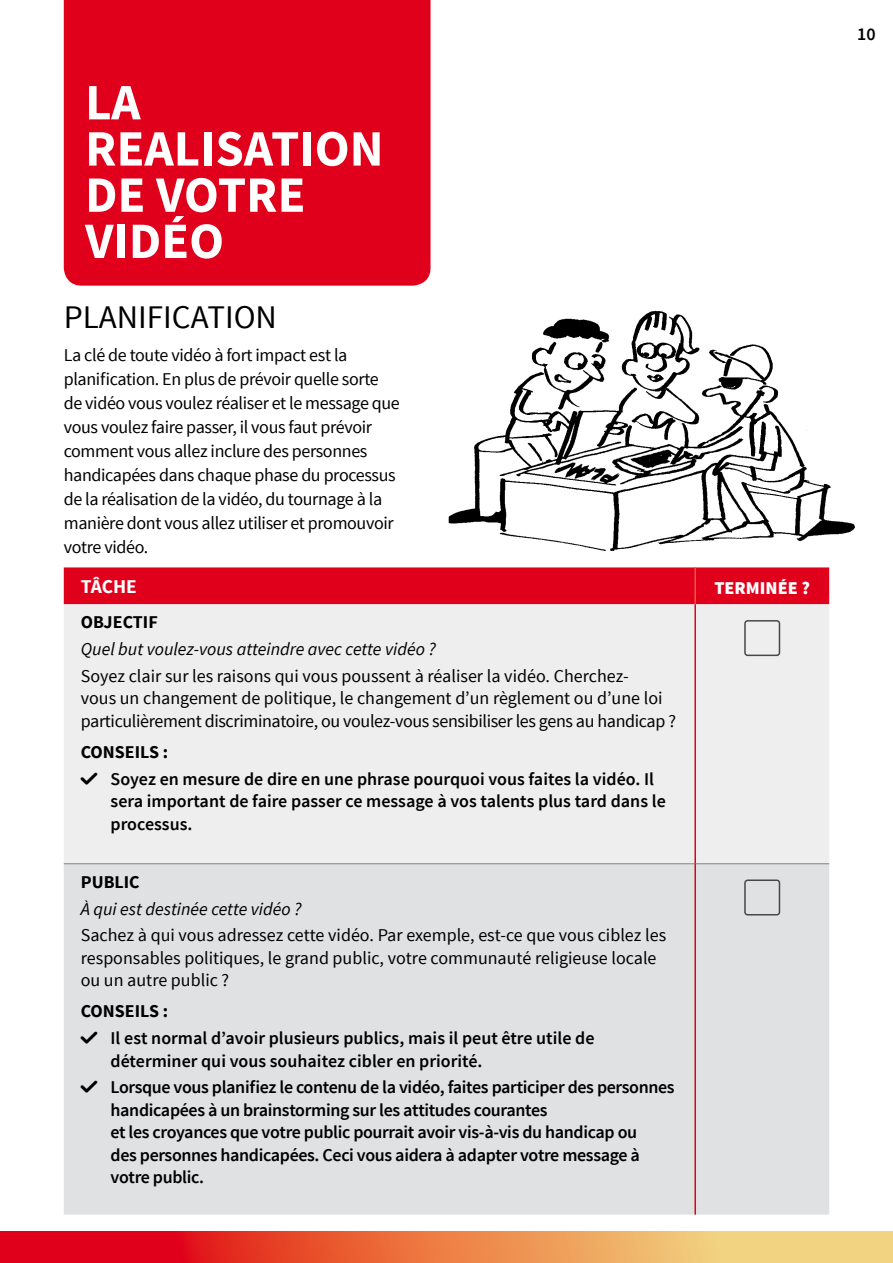
<style>
.page{position:relative;width:893px;height:1263px;background:#fff}
.page>*{position:absolute;margin:0;border:0;box-sizing:border-box;transform-origin:0 0}
.t1{font:700 51px/46.2px "Source Sans Pro";color:#fff}
.t2{font:33px "Source Sans Pro";color:#000}
.t3{font:700 19.5px "Source Sans Pro";letter-spacing:-.005em;color:#fff}
.t4{font:18px/22.5px "Source Sans Pro";color:#000}
.t5{font:18px/24px "Source Sans Pro";letter-spacing:-.02em;color:#000}
.t6{font:600 18px/22.5px "Source Sans Pro";letter-spacing:-.02em;color:#000}
.t7{font:600 18px/22.5px "Source Sans Pro";color:#000}
.t8{font:italic 18px "Source Sans Pro";color:#000}
.t9{font:700 18px "Source Sans Pro";color:#000}
.t10{font:900 18px "Source Sans Pro";color:#fff}
.s1{font-family:"MFG Labs Iconset";font-weight:400}
</style>
<div class="page">
<img style="left:448px;top:310px;width:407px;height:241px">
<svg style="left:0;top:1231px;width:893px;height:32px;background:#ea7249"></svg>
<div style="left:64px;top:0;width:367px;height:286px;background:#e0001b"></div>
<div style="left:64px;top:567px;width:765px;height:37px;background:#e0001b"></div>
<div style="left:64px;top:604px;width:765px;height:259px;background:#eeeeef"></div>
<div style="left:64px;top:864px;width:765px;height:350px;background:#e0e1e2"></div>
<hr style="left:694px;top:567px;width:2px;height:37px;background:#e95840">
<hr style="left:64px;top:863px;width:630px;height:1px;background:#818386">
<hr style="left:696px;top:863px;width:133px;height:1px;background:#818386">
<hr style="left:694px;top:604px;width:2px;height:260px;background:#e0001b">
<hr style="left:694px;top:864px;width:2px;height:350px;background:#e0001b">
<svg style="left:743px;top:619px;width:38px;height:38px"></svg>
<svg style="left:743px;top:878px;width:38px;height:38px"></svg>
<h1 class="t1" style="left:85px;top:81px;width:300px">LA<br>REALISATION<br>DE VOTRE<br>VIDÉO</h1>
<h2 class="t2" style="left:64px;top:297px;width:215px">PLANIFICATION</h2>
<p class="t5" style="left:64px;top:343px;width:337px">La clé de toute vidéo à fort impact est la planification. En plus de prévoir quelle sorte de vidéo vous voulez réaliser et le message que vous voulez faire passer, il vous faut prévoir comment vous allez inclure des personnes handicapées dans chaque phase du processus de la réalisation de la vidéo, du tournage à la manière dont vous allez utiliser et promouvoir votre vidéo.</p>
<p class="t3" style="left:81px;top:574px;width:58px">TÂCHE</p>
<p class="t10" style="left:714px;top:576px;width:97px">TERMINÉE ?</p>
<p class="t9" style="left:81px;top:611px;width:79px">OBJECTIF</p>
<p class="t8" style="left:81px;top:638px;width:356px">Quel but voulez-vous atteindre avec cette vidéo ?</p>
<p class="t4" style="left:81px;top:665px;width:597px">Soyez clair sur les raisons qui vous poussent à réaliser la vidéo. Cherchez-<br>vous un changement de politique, le changement d’un règlement ou d’une loi particulièrement discriminatoire, ou voulez-vous sensibiliser les gens au handicap ?</p>
<p class="t9" style="left:81px;top:740px;width:89px">CONSEILS :</p>
<p class="t7" style="left:111px;top:768px;width:557px;text-indent:-30px"><span class="s1">✓</span> Soyez en mesure de dire en une phrase pourquoi vous faites la vidéo. Il sera important de faire passer ce message à vos talents plus tard dans le processus.</p>
<p class="t9" style="left:81px;top:870px;width:60px">PUBLIC</p>
<p class="t8" style="left:81px;top:897px;width:222px">À qui est destinée cette vidéo ?</p>
<p class="t4" style="left:81px;top:924px;width:587px">Sachez à qui vous adressez cette vidéo. Par exemple, est-ce que vous ciblez les responsables politiques, le grand public, votre communauté religieuse locale ou un autre public ?</p>
<p class="t9" style="left:81px;top:1000px;width:89px">CONSEILS :</p>
<p class="t7" style="left:111px;top:1027px;width:485px;text-indent:-30px"><span class="s1">✓</span> Il est normal d’avoir plusieurs publics, mais il peut être utile de déterminer qui vous souhaitez cibler en priorité.</p>
<p class="t6" style="left:111px;top:1077px;width:565px;text-indent:-30px"><span class="s1">✓</span> Lorsque vous planifiez le contenu de la vidéo, faites participer des personnes handicapées à un brainstorming sur les attitudes courantes<br>et les croyances que votre public pourrait avoir vis-à-vis du handicap ou<br>des personnes handicapées. Ceci vous aidera à adapter votre message à votre public.</p>
<p class="t6" style="left:857px;top:23px;width:20px">10</p>
</div>
